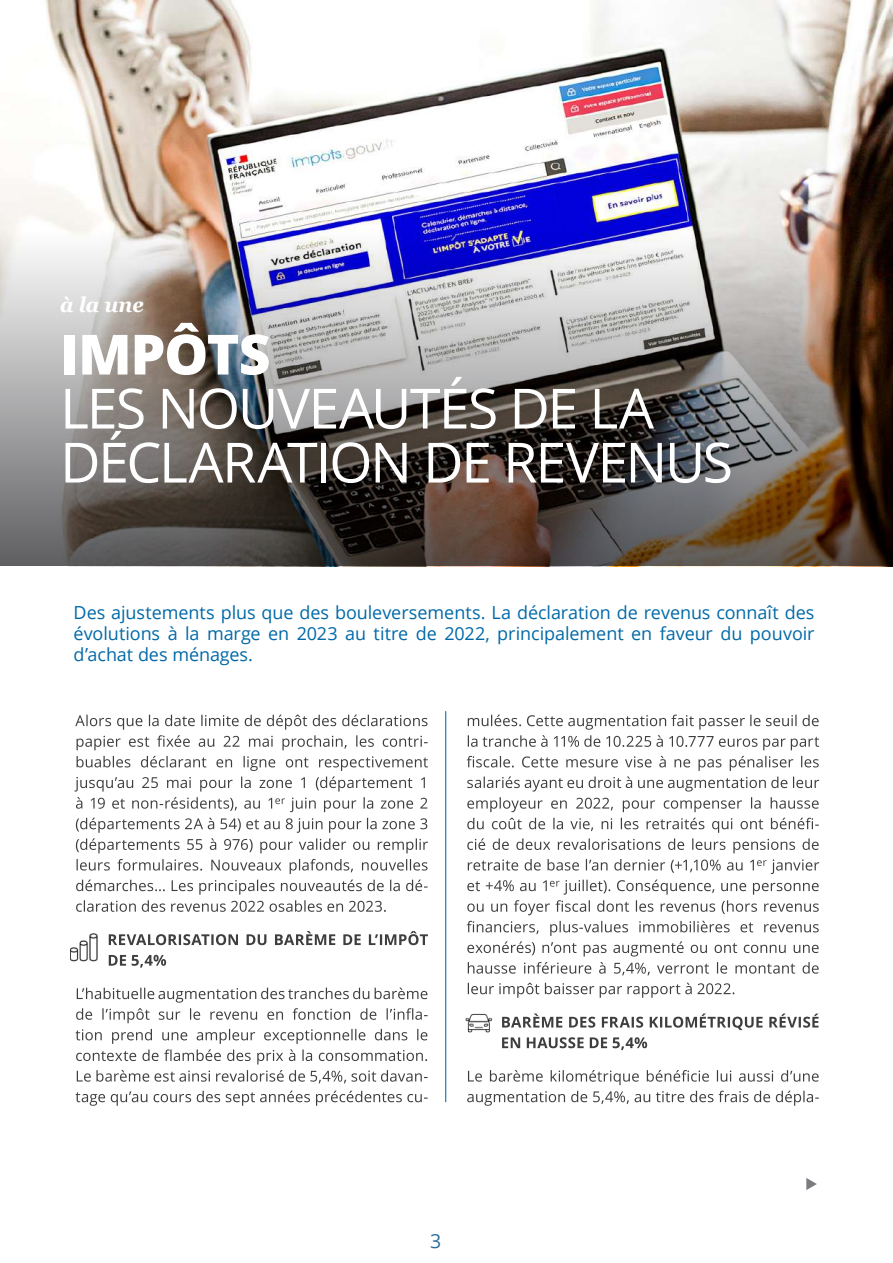
<style>
.page{position:relative;width:893px;height:1263px;background:#fff}
.page>*{position:absolute;margin:0;border:0;box-sizing:border-box;transform-origin:0 0}
.t1{font:55.5px/54px "Open Sans";letter-spacing:-.035em;color:#fff}
.t2{font:800 55.5px "Open Sans";letter-spacing:-.025em;color:#fff}
.t3{font:italic 700 21px "Georgia";color:#fff}
.t4{font:19.5px "Open Sans";color:#2d6d9c}
.t5{font:18px/21px "Open Sans";letter-spacing:-.005em;color:#0069a7;text-align:justify}
</style>
<div class="page">
<svg style="left:467px;top:1091px;width:352px;height:15px"></svg>
<svg style="left:468px;top:1070px;width:351px;height:15px"></svg>
<svg style="left:502px;top:1037px;width:145px;height:13px"></svg>
<svg style="left:502px;top:1013px;width:316px;height:17px"></svg>
<svg style="left:468px;top:983px;width:266px;height:15px"></svg>
<svg style="left:468px;top:962px;width:351px;height:13px"></svg>
<svg style="left:467px;top:921px;width:352px;height:35px"></svg>
<svg style="left:467px;top:859px;width:352px;height:56px"></svg>
<svg style="left:467px;top:818px;width:352px;height:35px"></svg>
<svg style="left:467px;top:797px;width:352px;height:15px"></svg>
<svg style="left:467px;top:756px;width:352px;height:35px"></svg>
<svg style="left:468px;top:715px;width:351px;height:35px"></svg>
<svg style="left:75px;top:1091px;width:353px;height:15px"></svg>
<svg style="left:77px;top:1070px;width:351px;height:13px"></svg>
<svg style="left:75px;top:1029px;width:352px;height:35px"></svg>
<svg style="left:76px;top:987px;width:352px;height:36px"></svg>
<svg style="left:109px;top:955px;width:57px;height:12px"></svg>
<svg style="left:109px;top:931px;width:319px;height:14px"></svg>
<svg style="left:76px;top:859px;width:352px;height:53px"></svg>
<svg style="left:76px;top:818px;width:352px;height:35px"></svg>
<svg style="left:76px;top:797px;width:351px;height:15px"></svg>
<svg style="left:74px;top:756px;width:354px;height:35px"></svg>
<svg style="left:75px;top:715px;width:353px;height:35px"></svg>
<svg style="left:806px;top:1178px;width:11px;height:12px"></svg>
<img style="left:0;top:1px;width:893px;height:230px">
<img style="left:0;top:231px;width:893px;height:335px">
<hr style="left:445px;top:711px;width:1px;height:391px;background:#0069a7">
<img style="left:70px;top:933px;width:28px;height:29px">
<img style="left:465px;top:1013px;width:27px;height:20px">
<p class="t3" style="left:60px;top:289px;width:85px">à la une</p>
<h1 class="t2" style="left:60px;top:312px;width:212px">IMPÔTS</h1>
<h1 class="t1" style="left:60px;top:380px;width:674px">LES NOUVEAUTÉS DE LA<br>DÉCLARATION DE REVENUS</h1>
<p class="t5" style="left:74px;top:602px;width:742px">Des ajustements plus que des bouleversements. La déclaration de revenus connaît des évolutions à la marge en 2023 au titre de 2022, principalement en faveur du pouvoir d’achat des ménages.</p>
<p class="t4" style="left:430px;top:1228px;width:13px">3</p>
</div>
